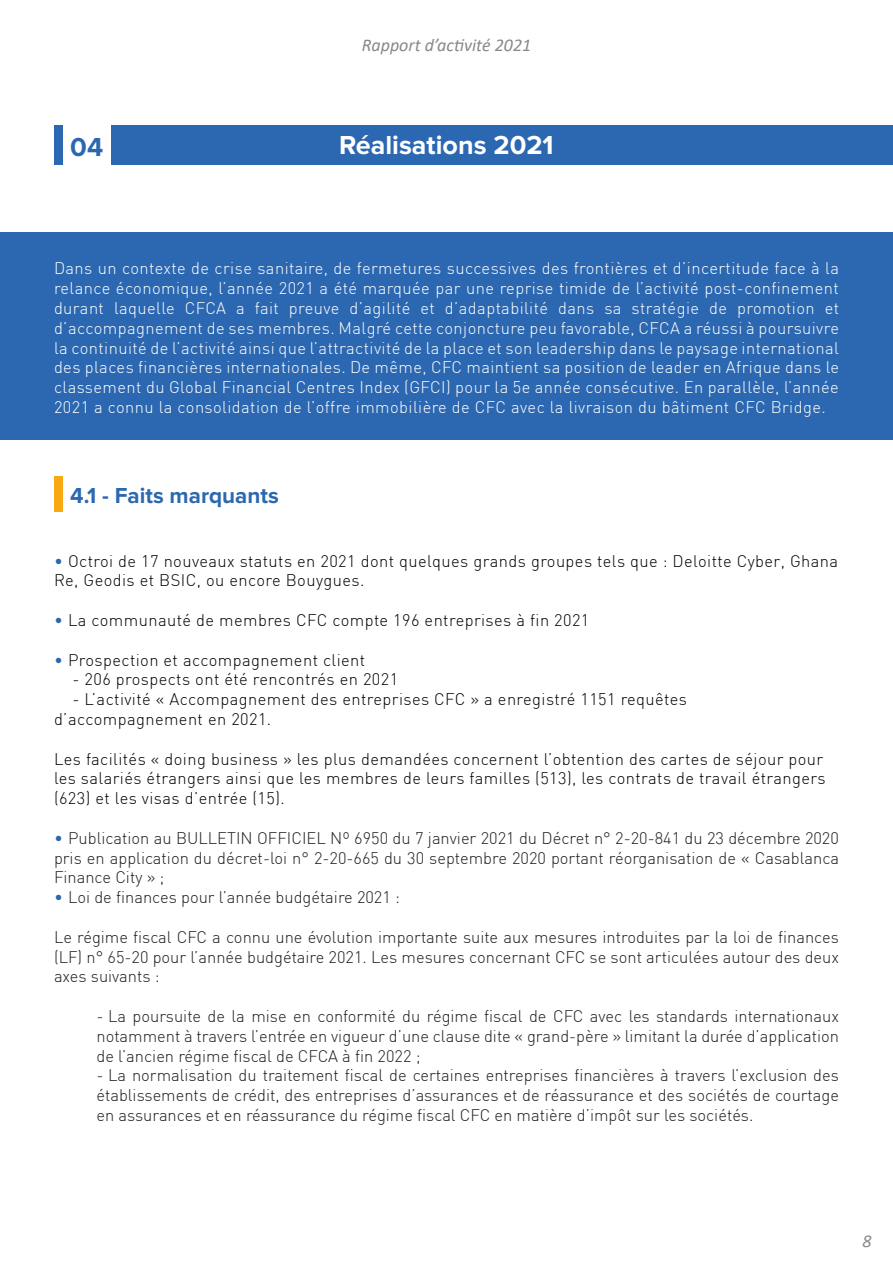
<style>
.page{position:relative;width:893px;height:1263px;background:#fff}
.page>*{position:absolute;margin:0;border:0;box-sizing:border-box;transform-origin:0 0}
.t1{font:700 27px "Proxima Nova";color:#fff}
.t2{font:700 27px "Proxima Nova";color:#2c68b1}
.t3{font:700 22.5px "Proxima Nova";color:#2c68b1}
.t4{font:italic 18px "Calibri";color:#8a8989}
.t5{font:300 16.5px/19.8px "DIN";color:#1e1e1c;text-align:justify}
.t6{font:300 16.5px/19.8px "DIN";letter-spacing:.025em;color:#fff;text-align:justify}
.t7{font:300 16.5px/19.8px "DIN";letter-spacing:.025em;color:#000}
.s1{color:#2c68b1}
</style>
<div class="page">
<div style="left:0;top:232px;width:893px;height:207px;background:#2c68b1"></div>
<div style="left:54px;top:125px;width:9px;height:40px;background:#2c68b1"></div>
<div style="left:54px;top:476px;width:9px;height:36px;background:#f8a911"></div>
<div style="left:111px;top:125px;width:782px;height:40px;background:#2c68b1"></div>
<p class="t4" style="left:362px;top:33px;width:171px">Rapport d’activité 2021</p>
<h1 class="t2" style="left:70px;top:131px;width:34px">04</h1>
<h1 class="t1" style="left:339px;top:130px;width:216px">Réalisations 2021</h1>
<p class="t6" style="left:54px;top:258px;width:787px">Dans un contexte de crise sanitaire, de fermetures successives des frontières et d’incertitude face à la relance économique, l’année 2021 a été marquée par une reprise timide de l’activité post-confinement durant laquelle CFCA a fait preuve d’agilité et d’adaptabilité dans sa stratégie de promotion et d’accompagnement de ses membres. Malgré cette conjoncture peu favorable, CFCA a réussi à poursuivre la continuité de l’activité ainsi que l’attractivité de la place et son leadership dans le paysage international des places financières internationales. De même, CFC maintient sa position de leader en Afrique dans le classement du Global Financial Centres Index (GFCI) pour la 5e année consécutive. En parallèle, l’année 2021 a connu la consolidation de l’offre immobilière de CFC avec la livraison du bâtiment CFC Bridge.</p>
<h2 class="t3" style="left:70px;top:483px;width:210px">4.1 - Faits marquants</h2>
<p class="t7" style="left:54px;top:550px;width:786px"><span class="s1">•</span> Octroi de 17 nouveaux statuts en 2021 dont quelques grands groupes tels que : Deloitte Cyber, Ghana<br>Re, Geodis et BSIC, ou encore Bouygues.</p>
<p class="t7" style="left:54px;top:610px;width:537px"><span class="s1">•</span> La communauté de membres CFC compte 196 entreprises à fin 2021</p>
<p class="t7" style="left:54px;top:649px;width:313px"><span class="s1">•</span> Prospection et accompagnement client</p>
<p class="t7" style="left:72px;top:669px;width:327px">- 206 prospects ont été rencontrés en 2021</p>
<p class="t7" style="left:54px;top:689px;width:635px;text-indent:18px">- L’activité « Accompagnement des entreprises CFC » a enregistré 1151 requêtes d’accompagnement en 2021.</p>
<p class="t7" style="left:54px;top:748px;width:773px">Les facilités « doing business » les plus demandées concernent l’obtention des cartes de séjour pour les salariés étrangers ainsi que les membres de leurs familles (513), les contrats de travail étrangers (623) et les visas d’entrée (15).</p>
<p class="t5" style="left:54px;top:828px;width:786px"><span class="s1">•</span> Publication au BULLETIN OFFICIEL Nº 6950 du 7 janvier 2021 du Décret n° 2-20-841 du 23 décembre 2020 pris en application du décret-loi n° 2-20-665 du 30 septembre 2020 portant réorganisation de « Casablanca Finance City » ;</p>
<p class="t5" style="left:54px;top:887px;width:347px"><span class="s1">•</span> Loi de finances pour l’année budgétaire 2021 :</p>
<p class="t5" style="left:54px;top:927px;width:786px">Le régime fiscal CFC a connu une évolution importante suite aux mesures introduites par la loi de finances (LF) n° 65-20 pour l’année budgétaire 2021. Les mesures concernant CFC se sont articulées autour des deux axes suivants :</p>
<p class="t5" style="left:97px;top:1006px;width:744px">- La poursuite de la mise en conformité du régime fiscal de CFC avec les standards internationaux notamment à travers l’entrée en vigueur d’une clause dite « grand-père » limitant la durée d’application de l’ancien régime fiscal de CFCA à fin 2022 ;</p>
<p class="t5" style="left:97px;top:1065px;width:744px">- La normalisation du traitement fiscal de certaines entreprises financières à travers l’exclusion des établissements de crédit, des entreprises d’assurances et de réassurance et des sociétés de courtage en assurances et en réassurance du régime fiscal CFC en matière d’impôt sur les sociétés.</p>
<p class="t4" style="left:863px;top:1228px;width:11px">8</p>
</div>
